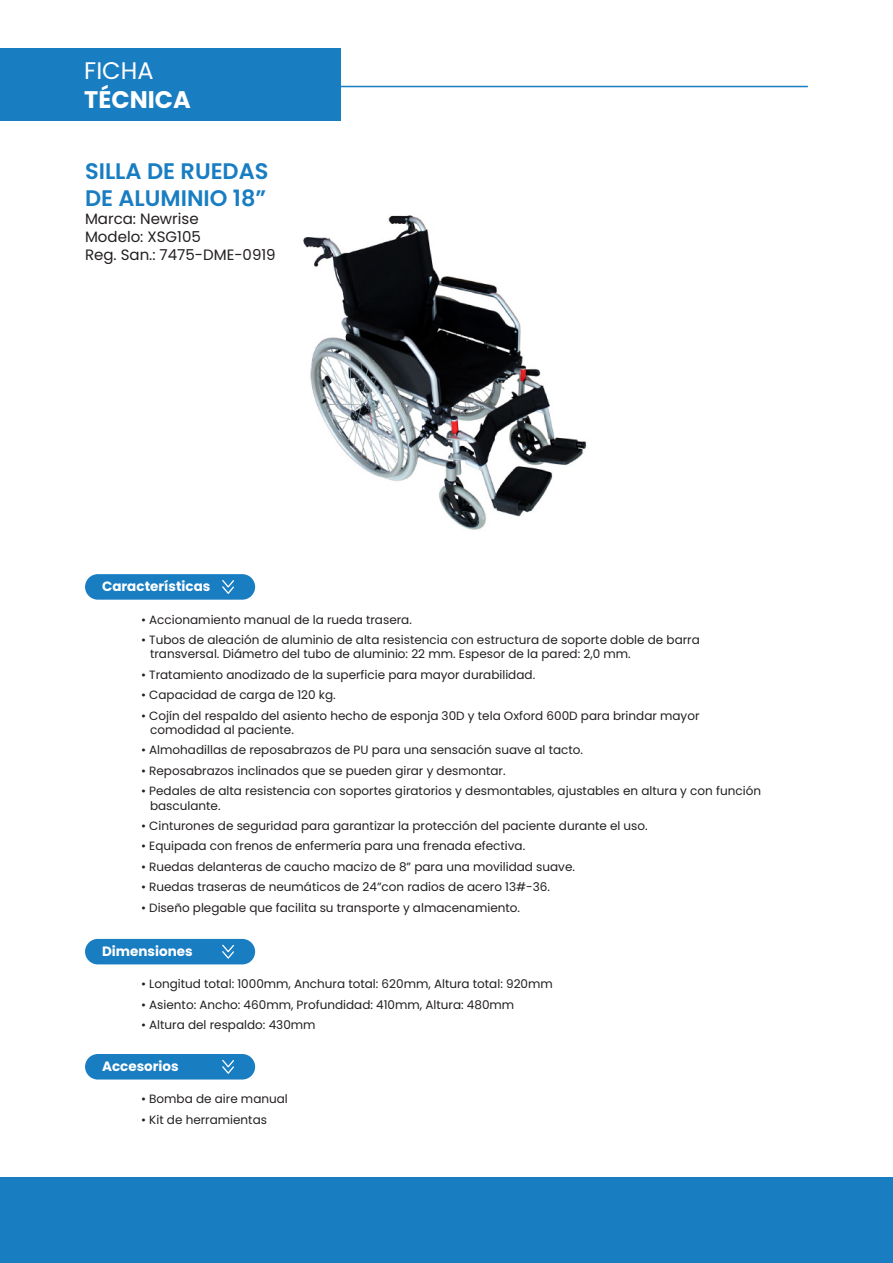
<style>
.page{position:relative;width:893px;height:1263px;background:#fff}
.page>*{position:absolute;margin:0;border:0;box-sizing:border-box;transform-origin:0 0}
.t1{font:700 24px "Poppins";color:#fff}
.t2{font:24px "Poppins";color:#fff}
.t3{font:600 22.5px/27px "Poppins";color:#197dc2}
.t4{font:15px/18px "Poppins";color:#231f20}
.t5{font:700 13.5px "Poppins";color:#fff}
.t6{font:12px/14.4px "Poppins";color:#231f20}
</style>
<div class="page">
<img style="left:303px;top:215px;width:284px;height:315px">
<div style="left:85px;top:939px;width:170px;height:25px;background:#197dc2;border-radius:13px"></div>
<svg style="left:222px;top:944px;width:12px;height:15px"></svg>
<div style="left:85px;top:1054px;width:170px;height:25px;background:#197dc2;border-radius:13px"></div>
<svg style="left:222px;top:1059px;width:12px;height:15px"></svg>
<div style="left:0;top:48px;width:340px;height:73px;background:#197dc2"></div>
<hr style="left:339px;top:86px;width:469px;height:1px;background:#197dc2">
<div style="left:85px;top:574px;width:170px;height:26px;background:#197dc2;border-radius:13px"></div>
<svg style="left:222px;top:580px;width:12px;height:14px"></svg>
<div style="left:0;top:1178px;width:893px;height:85px;background:#197dc2"></div>
<h1 class="t2" style="left:84px;top:57px;width:71px">FICHA</h1>
<h1 class="t1" style="left:84px;top:86px;width:108px">TÉCNICA</h1>
<h2 class="t3" style="left:85px;top:157px;width:185px">SILLA DE RUEDAS<br>DE ALUMINIO 18”</h2>
<p class="t4" style="left:85px;top:209px;width:192px">Marca: Newrise<br>Modelo: XSG105<br>Reg. San.: 7475-DME-0919</p>
<p class="t5" style="left:102px;top:579px;width:110px">Características</p>
<p class="t6" style="left:141px;top:612px;width:272px">• Accionamiento manual de la rueda trasera.</p>
<p class="t6" style="left:150px;top:633px;width:551px;text-indent:-9px">• Tubos de aleación de aluminio de alta resistencia con estructura de soporte doble de barra transversal. Diámetro del tubo de aluminio: 22 mm. Espesor de la pared: 2,0 mm.</p>
<p class="t6" style="left:141px;top:667px;width:396px">• Tratamiento anodizado de la superficie para mayor durabilidad.</p>
<p class="t6" style="left:141px;top:688px;width:196px">• Capacidad de carga de 120 kg.</p>
<p class="t6" style="left:150px;top:708px;width:551px;text-indent:-9px">• Cojín del respaldo del asiento hecho de esponja 30D y tela Oxford 600D para brindar mayor comodidad al paciente.</p>
<p class="t6" style="left:141px;top:743px;width:444px">• Almohadillas de reposabrazos de PU para una sensación suave al tacto.</p>
<p class="t6" style="left:141px;top:763px;width:366px">• Reposabrazos inclinados que se pueden girar y desmontar.</p>
<p class="t6" style="left:150px;top:784px;width:612px;text-indent:-9px">• Pedales de alta resistencia con soportes giratorios y desmontables, ajustables en altura y con función basculante.</p>
<p class="t6" style="left:141px;top:819px;width:508px">• Cinturones de seguridad para garantizar la protección del paciente durante el uso.</p>
<p class="t6" style="left:141px;top:839px;width:386px">• Equipada con frenos de enfermería para una frenada efectiva.</p>
<p class="t6" style="left:141px;top:859px;width:435px">• Ruedas delanteras de caucho macizo de 8” para una movilidad suave.</p>
<p class="t6" style="left:141px;top:880px;width:410px">• Ruedas traseras de neumáticos de 24”con radios de acero 13#-36.</p>
<p class="t6" style="left:141px;top:900px;width:380px">• Diseño plegable que facilita su transporte y almacenamiento.</p>
<p class="t5" style="left:102px;top:944px;width:92px">Dimensiones</p>
<p class="t6" style="left:141px;top:977px;width:413px">• Longitud total: 1000mm, Anchura total: 620mm, Altura total: 920mm</p>
<p class="t6" style="left:141px;top:997px;width:375px">• Asiento: Ancho: 460mm, Profundidad: 410mm, Altura: 480mm</p>
<p class="t6" style="left:141px;top:1018px;width:176px">• Altura del respaldo: 430mm</p>
<p class="t5" style="left:102px;top:1059px;width:78px">Accesorios</p>
<p class="t6" style="left:141px;top:1092px;width:148px">• Bomba de aire manual</p>
<p class="t6" style="left:141px;top:1112px;width:127px">• Kit de herramientas</p>
</div>
